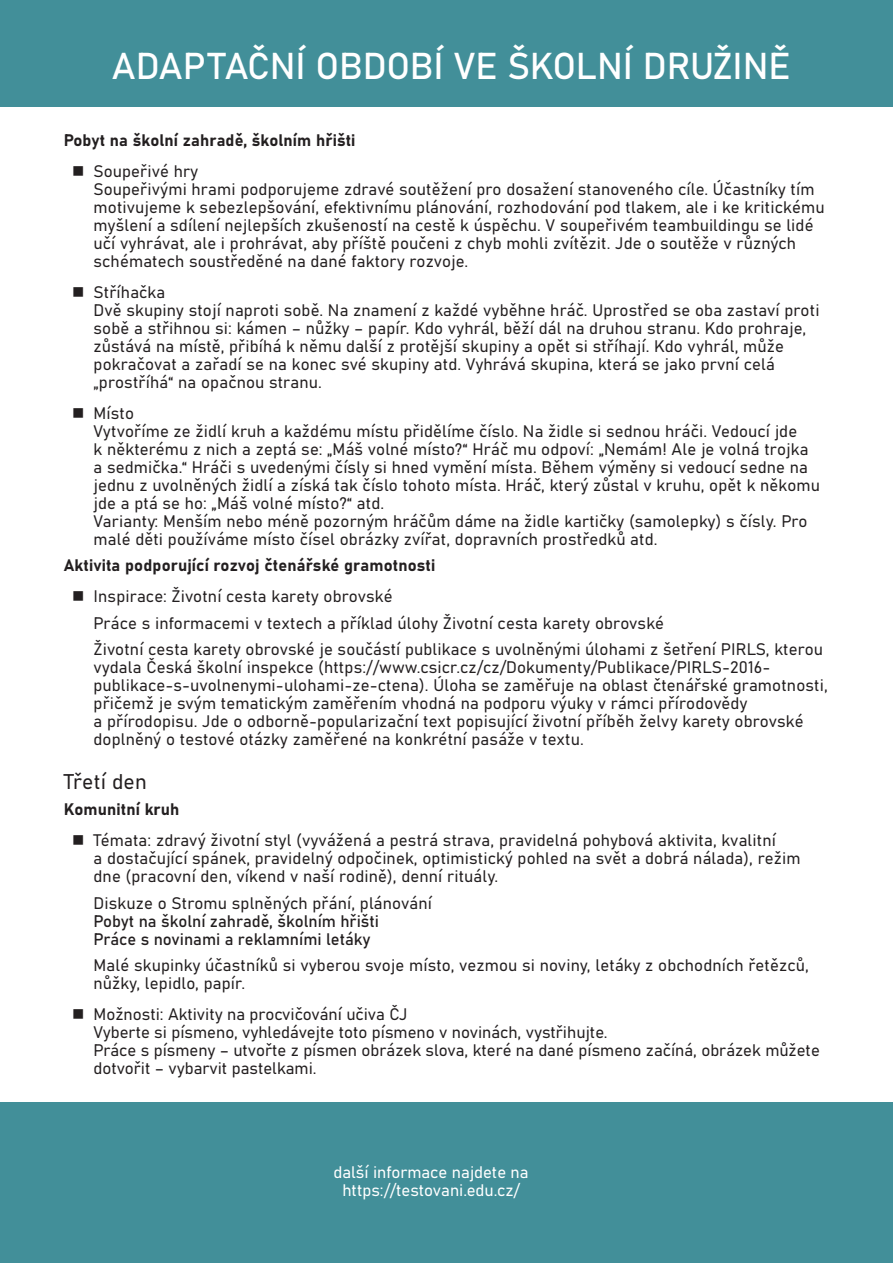
<style>
.page{position:relative;width:893px;height:1263px;background:#fff}
.page>*{position:absolute;margin:0;border:0;box-sizing:border-box;transform-origin:0 0}
.t1{font:36.9px "Bahnschrift";letter-spacing:-.01em;color:#fff}
.T02{font:21px "Bahnschrift";letter-spacing:.01em;color:#231f20}
.T_01{font:16.5px/18px "Bahnschrift";letter-spacing:.01em;color:#231f20}
.T_01-2{font:16.5px/18px "Bahnschrift";color:#fff;text-align:center}
</style>
<div class="page">
<div style="left:0;top:0;width:893px;height:107px;background:#428f99"></div>
<div style="left:0;top:1102px;width:893px;height:161px;background:#428f99"></div>
<h1 class="t1" style="left:112px;top:43px;width:680px">ADAPTAČNÍ OBDOBÍ VE ŠKOLNÍ DRUŽINĚ</h1>
<p class="T_01" style="left:64px;top:132px;width:293px">Pobyt na školní zahradě, školním hřišti</p>
<p class="T_01" style="left:94px;top:162px;width:732px">Soupeřivé hry<br>Soupeřivými hrami podporujeme zdravé soutěžení pro dosažení stanoveného cíle. Účastníky tím motivujeme k sebezlepšování, efektivnímu plánování, rozhodování pod tlakem, ale i ke kritickému myšlení a sdílení nejlepších zkušeností na cestě k úspěchu. V soupeřivém teambuildingu se lidé učí vyhrávat, ale i prohrávat, aby příště poučeni z chyb mohli zvítězit. Jde o soutěže v různých schématech soustředěné na dané faktory rozvoje.</p>
<p class="T_01" style="left:94px;top:283px;width:727px">Stříhačka<br>Dvě skupiny stojí naproti sobě. Na znamení z každé vyběhne hráč. Uprostřed se oba zastaví proti sobě a střihnou si: kámen – nůžky – papír. Kdo vyhrál, běží dál na druhou stranu. Kdo prohraje, zůstává na místě, přibíhá k němu další z protější skupiny a opět si stříhají. Kdo vyhrál, může pokračovat a zařadí se na konec své skupiny atd. Vyhrává skupina, která se jako první celá „prostříhá“ na opačnou stranu.</p>
<p class="T_01" style="left:94px;top:404px;width:728px">Místo<br>Vytvoříme ze židlí kruh a každému místu přidělíme číslo. Na židle si sednou hráči. Vedoucí jde<br>k některému z nich a zeptá se: „Máš volné místo?“ Hráč mu odpoví: „Nemám! Ale je volná trojka a sedmička.“ Hráči s uvedenými čísly si hned vymění místa. Během výměny si vedoucí sedne na jednu z uvolněných židlí a získá tak číslo tohoto místa. Hráč, který zůstal v kruhu, opět k někomu jde a ptá se ho: „Máš volné místo?“ atd.<br>Varianty: Menším nebo méně pozorným hráčům dáme na židle kartičky (samolepky) s čísly. Pro malé děti používáme místo čísel obrázky zvířat, dopravních prostředků atd.</p>
<p class="T_01" style="left:64px;top:556px;width:373px">Aktivita podporující rozvoj čtenářské gramotnosti</p>
<p class="T_01" style="left:94px;top:587px;width:301px">Inspirace: Životní cesta karety obrovské</p>
<p class="T_01" style="left:94px;top:614px;width:572px">Práce s informacemi v textech a příklad úlohy Životní cesta karety obrovské</p>
<p class="T_01" style="left:94px;top:640px;width:736px">Životní cesta karety obrovské je součástí publikace s uvolněnými úlohami z šetření PIRLS, kterou vydala Česká školní inspekce (https://www.csicr.cz/cz/Dokumenty/Publikace/PIRLS-2016- publikace-s-uvolnenymi-ulohami-ze-ctena). Úloha se zaměřuje na oblast čtenářské gramotnosti, přičemž je svým tematickým zaměřením vhodná na podporu výuky v rámci přírodovědy<br>a přírodopisu. Jde o odborně-popularizační text popisující životní příběh želvy karety obrovské doplněný o testové otázky zaměřené na konkrétní pasáže v textu.</p>
<p class="T02" style="left:64px;top:768px;width:85px">Třetí den</p>
<p class="T_01" style="left:64px;top:800px;width:117px">Komunitní kruh</p>
<p class="T_01" style="left:94px;top:831px;width:708px">Témata: zdravý životní styl (vyvážená a pestrá strava, pravidelná pohybová aktivita, kvalitní<br>a dostačující spánek, pravidelný odpočinek, optimistický pohled na svět a dobrá nálada), režim dne (pracovní den, víkend v naší rodině), denní rituály.</p>
<p class="T_01" style="left:94px;top:894px;width:340px">Diskuze o Stromu splněných přání, plánování</p>
<p class="T_01" style="left:94px;top:912px;width:287px">Pobyt na školní zahradě, školním hřišti</p>
<p class="T_01" style="left:94px;top:930px;width:278px">Práce s novinami a reklamními letáky</p>
<p class="T_01" style="left:94px;top:956px;width:717px">Malé skupinky účastníků si vyberou svoje místo, vezmou si noviny, letáky z obchodních řetězců, nůžky, lepidlo, papír.</p>
<p class="T_01" style="left:94px;top:1005px;width:728px">Možnosti: Aktivity na procvičování učiva ČJ<br>Vyberte si písmeno, vyhledávejte toto písmeno v novinách, vystřihujte.<br>Práce s písmeny – utvořte z písmen obrázek slova, které na dané písmeno začíná, obrázek můžete dotvořit – vybarvit pastelkami.</p>
<p class="T_01-2" style="left:333px;top:1163px;width:197px">další informace najdete na https://testovani.edu.cz/</p>
</div>
